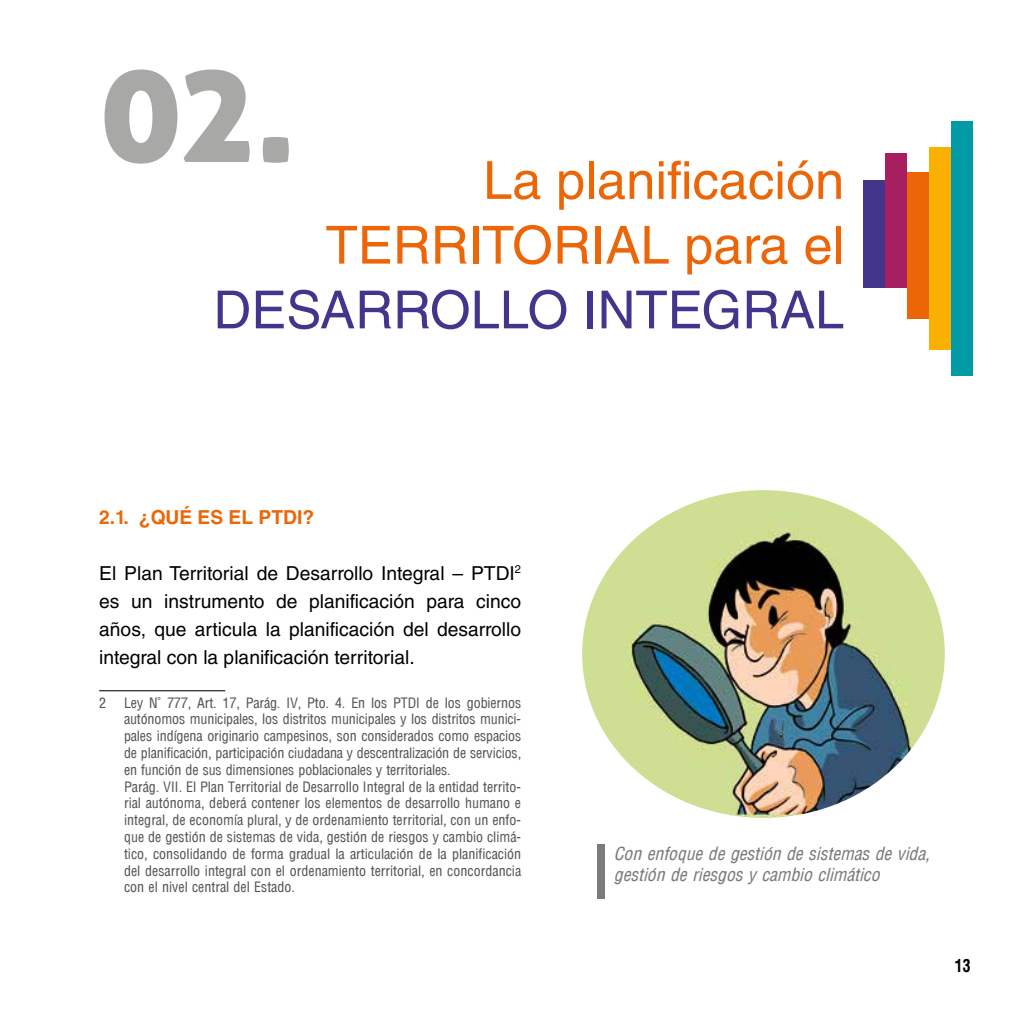
<style>
.page{position:relative;width:1032px;height:1032px;background:#fff}
.page>*{position:absolute;margin:0;border:0;box-sizing:border-box;transform-origin:0 0}
.t1{font:139.65px "Aller Display";color:#a8a8a7}
.t2{font:52.5px/64.8px "Helvetica LT Std";color:#ec6608;text-align:right}
.t3{font:52.5px "Helvetica LT Std";color:#43358b}
.t4{font:19.25px/28px "Helvetica LT Std";color:#000;text-align:justify}
.t5{font:700 19.25px "Helvetica LT Std";color:#ec6608}
.t6{font:italic 17.5px/21px "Arena Condensed";color:#7c7b7b}
.t7{font:700 17.5px "Arena Condensed";color:#000;scale:.9 1}
.t8{font:14px/16.8px "Arena Condensed";color:#575756}
</style>
<div class="page">
<hr style="left:99px;top:690px;width:126px;height:1px;background:#000">
<div style="left:598px;top:844px;width:7px;height:54px;background:#7c7b7b"></div>
<div style="left:950px;top:121px;width:22px;height:255px;background:#009ba4"></div>
<div style="left:929px;top:147px;width:21px;height:203px;background:#f9b000"></div>
<div style="left:907px;top:172px;width:22px;height:147px;background:#ec6608"></div>
<div style="left:885px;top:153px;width:22px;height:135px;background:#a71f5e"></div>
<div style="left:863px;top:180px;width:22px;height:108px;background:#43358b"></div>
<img style="left:582px;top:490px;width:363px;height:328px">
<h1 class="t1" style="left:99px;top:23px;width:199px">02.</h1>
<h2 class="t2" style="left:326px;top:148px;width:520px">La planificación<br>TERRITORIAL para el</h2>
<h2 class="t3" style="left:213px;top:279px;width:632px">DESARROLLO INTEGRAL</h2>
<h3 class="t5" style="left:99px;top:505px;width:216px">2.1. ¿QUÉ ES EL PTDI?</h3>
<h3 class="t4" style="left:99px;top:559px;width:423px">El Plan Territorial de Desarrollo Integral – PTDI<sup>2 </sup>es un instrumento de planificación para cinco años, que articula la planificación del desarrollo integral con la planificación territorial.</h3>
<p class="t8" style="left:99px;top:694px;width:9px">2</p>
<p class="t8" style="left:124px;top:694px;width:399px">Ley N° 777, Art. 17, Parág. IV, Pto. 4. En los PTDI de los gobiernos autónomos municipales, los distritos municipales y los distritos munici&shy;pales indígena originario campesinos, son considerados como espacios de planificación, participación ciudadana y descentralización de servicios, en función de sus dimensiones poblacionales y territoriales.<br>Parág. VII. El Plan Territorial de Desarrollo Integral de la entidad territo&shy;rial autónoma, deberá contener los elementos de desarrollo humano e integral, de economía plural, y de ordenamiento territorial, con un enfo&shy;que de gestión de sistemas de vida, gestión de riesgos y cambio climá&shy;tico, consolidando de forma gradual la articulación de la planificación del desarrollo integral con el ordenamiento territorial, en concordancia con el nivel central del Estado.</p>
<p class="t6" style="left:614px;top:843px;width:317px">Con enfoque de gestión de sistemas de vida, gestión de riesgos y cambio climático</p>
<p class="t7" style="left:955px;top:955px;width:19px">13</p>
</div>
